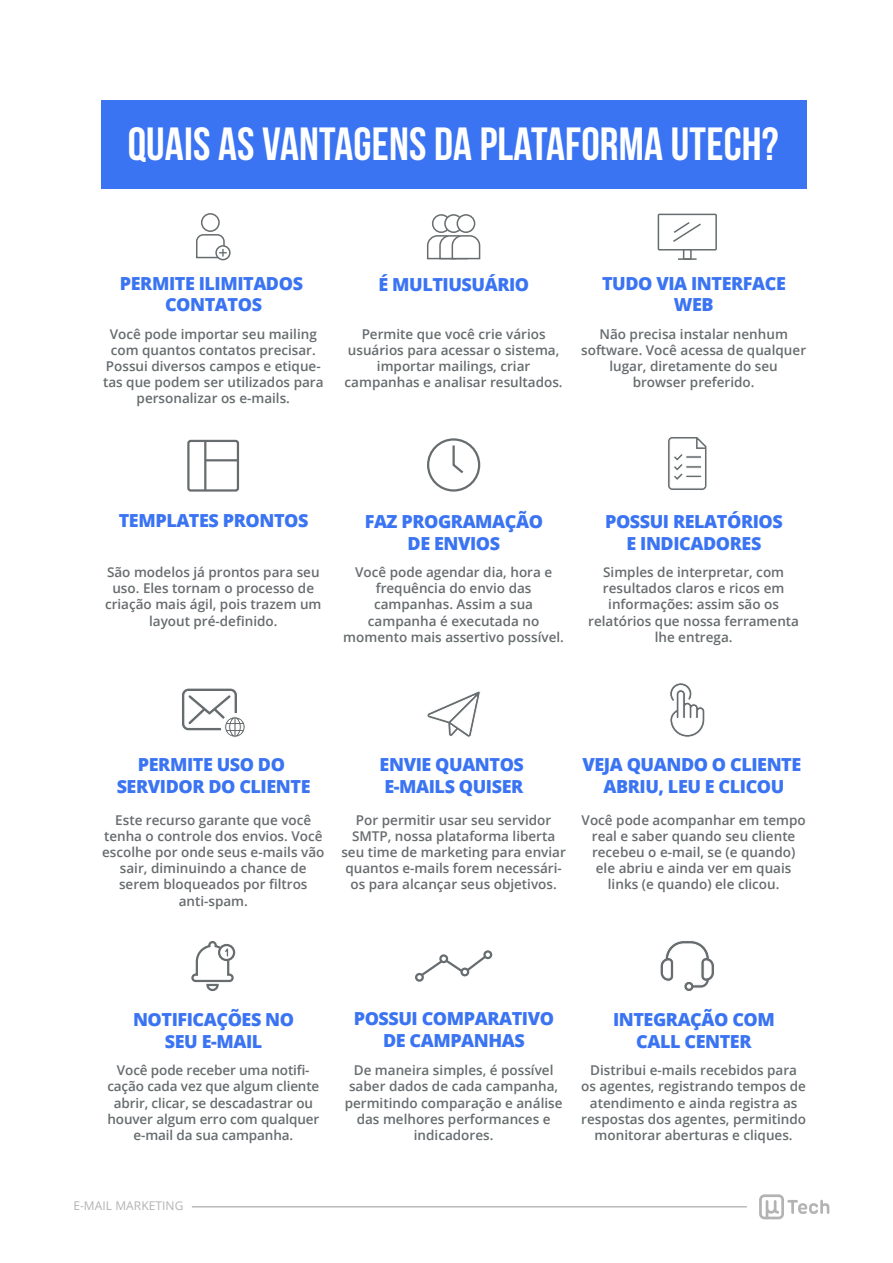
<style>
.page{position:relative;width:893px;height:1263px;background:#fff}
.page>*{position:absolute;margin:0;border:0;box-sizing:border-box;transform-origin:0 0}
.t1{font:700 46.5px "Bebas Neue";letter-spacing:.005em;color:#fff}
.t2{font:800 18px/21.6px "Open Sans";letter-spacing:-.025em;color:#3b74f2;text-align:center}
.t3{font:600 13.5px/16.2px "Open Sans";color:#676c6e;text-align:center}
.t4{font:12px "Open Sans";letter-spacing:.005em;color:#b3b3b3}
</style>
<div class="page">
<svg style="left:759px;top:1194px;width:70px;height:25px"></svg>
<hr style="left:192px;top:1206px;width:555px;height:1px;background:#999">
<div style="left:101px;top:100px;width:705px;height:89px;background:#3b74f2"></div>
<div style="left:201px;top:213px;width:19px;height:19px;border:2px solid #676c6e;border-radius:50%"></div>
<div style="left:215px;top:245px;width:16px;height:15px;border:2px solid #676c6e;border-radius:50%"></div>
<svg style="left:196px;top:234px;width:31px;height:25px"></svg>
<div style="left:432px;top:214px;width:19px;height:19px;border:2px solid #676c6e;border-radius:50%"></div>
<div style="left:445px;top:215px;width:17px;height:17px;background:#fff;border-radius:50%"></div>
<div style="left:444px;top:214px;width:19px;height:19px;border:2px solid #676c6e;border-radius:50%"></div>
<svg style="left:427px;top:235px;width:54px;height:25px"></svg>
<div style="left:457px;top:215px;width:18px;height:17px;background:#fff;border-radius:50%"></div>
<div style="left:457px;top:214px;width:18px;height:19px;border:2px solid #676c6e;border-radius:50%"></div>
<div style="left:658px;top:214px;width:59px;height:37px;border:2px solid #676c6e"></div>
<div style="left:683px;top:249px;width:9px;height:11px;border:2px solid #676c6e"></div>
<svg style="left:678px;top:258px;width:19px;height:2px"></svg>
<svg style="left:673px;top:222px;width:28px;height:20px"></svg>
<div style="left:187px;top:440px;width:52px;height:52px;border:2px solid #676c6e;border-radius:2px"></div>
<hr style="left:204px;top:441px;width:2px;height:49px;background:#676c6e">
<hr style="left:205px;top:459px;width:33px;height:2px;background:#676c6e">
<svg style="left:427px;top:691px;width:53px;height:46px"></svg>
<svg style="left:668px;top:437px;width:39px;height:53px"></svg>
<div style="left:685px;top:475px;width:17px;height:3px;border:1px solid #fff"></div>
<svg style="left:182px;top:688px;width:63px;height:49px"></svg>
<div style="left:427px;top:438px;width:53px;height:54px;border:2px solid #676c6e;border-radius:50%"></div>
<svg style="left:452px;top:443px;width:14px;height:31px"></svg>
<div style="left:483px;top:950px;width:9px;height:9px;border:2px solid #676c6e;border-radius:50%"></div>
<svg style="left:419px;top:953px;width:70px;height:24px"></svg>
<div style="left:460px;top:967px;width:9px;height:9px;border:2px solid #676c6e;border-radius:50%"></div>
<div style="left:440px;top:955px;width:7px;height:7px;background:#fff;border-radius:50%"></div>
<div style="left:439px;top:954px;width:9px;height:9px;border:2px solid #676c6e;border-radius:50%"></div>
<div style="left:416px;top:974px;width:7px;height:6px;background:#fff;border-radius:50%"></div>
<div style="left:415px;top:973px;width:9px;height:9px;border:2px solid #676c6e;border-radius:50%"></div>
<svg style="left:191px;top:941px;width:44px;height:51px"></svg>
<svg style="left:670px;top:683px;width:35px;height:54px"></svg>
<svg style="left:660px;top:941px;width:54px;height:50px"></svg>
<h1 class="t1" style="left:128px;top:119px;width:652px">QUAIS AS VANTAGENS DA PLATAFORMA UTECH?</h1>
<h2 class="t2" style="left:120px;top:272px;width:185px">PERMITE ILIMITADOS<br>CONTATOS</h2>
<p class="t3" style="left:103px;top:325px;width:222px">Você pode importar seu mailing com quantos contatos precisar.<br>Possui diversos campos e etique&shy;tas que podem ser utilizados para personalizar os e-mails.</p>
<h2 class="t2" style="left:379px;top:273px;width:152px">É MULTIUSUÁRIO</h2>
<p class="t3" style="left:345px;top:325px;width:220px">Permite que você crie vários usuários para acessar o sistema, importar mailings, criar campanhas e analisar resultados.</p>
<h2 class="t2" style="left:602px;top:272px;width:185px">TUDO VIA INTERFACE<br>WEB</h2>
<p class="t3" style="left:581px;top:325px;width:226px">Não precisa instalar nenhum software. Você acessa de qualquer lugar, diretamente do seu browser preferido.</p>
<h2 class="t2" style="left:119px;top:509px;width:191px">TEMPLATES PRONTOS</h2>
<p class="t3" style="left:105px;top:564px;width:218px">São modelos já prontos para seu uso. Eles tornam o processo de criação mais ágil, pois trazem um layout pré-definido.</p>
<h2 class="t2" style="left:365px;top:510px;width:180px">FAZ PROGRAMAÇÃO<br>DE ENVIOS</h2>
<p class="t3" style="left:343px;top:564px;width:222px">Você pode agendar dia, hora e frequência do envio das campanhas. Assim a sua campanha é executada no momento mais assertivo possível.</p>
<h2 class="t2" style="left:605px;top:510px;width:179px">POSSUI RELATÓRIOS<br>E INDICADORES</h2>
<p class="t3" style="left:588px;top:564px;width:212px">Simples de interpretar, com resultados claros e ricos em informações: assim são os relatórios que nossa ferramenta lhe entrega.</p>
<h2 class="t2" style="left:117px;top:753px;width:195px">PERMITE USO DO<br>SERVIDOR DO CLIENTE</h2>
<p class="t3" style="left:102px;top:811px;width:224px">Este recurso garante que você tenha o controle dos envios. Você escolhe por onde seus e-mails vão sair, diminuindo a chance de serem bloqueados por filtros anti-spam.</p>
<h2 class="t2" style="left:380px;top:753px;width:146px;text-align:left">ENVIE QUANTOS<br>E-MAILS QUISER</h2>
<p class="t3" style="left:341px;top:811px;width:226px">Por permitir usar seu servidor<br>SMTP, nossa plataforma liberta seu time de marketing para enviar quantos e-mails forem necessári&shy;os para alcançar seus objetivos.</p>
<h2 class="t2" style="left:582px;top:753px;width:220px">VEJA QUANDO O CLIENTE<br>ABRIU, LEU E CLICOU</h2>
<p class="t3" style="left:582px;top:811px;width:226px">Você pode acompanhar em tempo real e saber quando seu cliente recebeu o e-mail, se (e quando) ele abriu e ainda ver em quais links (e quando) ele clicou.</p>
<h2 class="t2" style="left:133px;top:1008px;width:163px">NOTIFICAÇÕES NO<br>SEU E-MAIL</h2>
<p class="t3" style="left:107px;top:1062px;width:213px">Você pode receber uma notifi&shy;cação cada vez que algum cliente abrir, clicar, se descadastrar ou houver algum erro com qualquer e-mail da sua campanha.</p>
<p class="t4" style="left:73px;top:1198px;width:112px">E-MAIL MARKETING</p>
<h2 class="t2" style="left:354px;top:1007px;width:202px">POSSUI COMPARATIVO<br>DE CAMPANHAS</h2>
<p class="t3" style="left:345px;top:1062px;width:219px">De maneira simples, é possível saber dados de cada campanha, permitindo comparação e análise das melhores performances e indicadores.</p>
<h2 class="t2" style="left:613px;top:1008px;width:163px">INTEGRAÇÃO COM<br>CALL CENTER</h2>
<p class="t3" style="left:581px;top:1062px;width:226px">Distribui e-mails recebidos para os agentes, registrando tempos de atendimento e ainda registra as respostas dos agentes, permitindo monitorar aberturas e cliques.</p>
</div>
